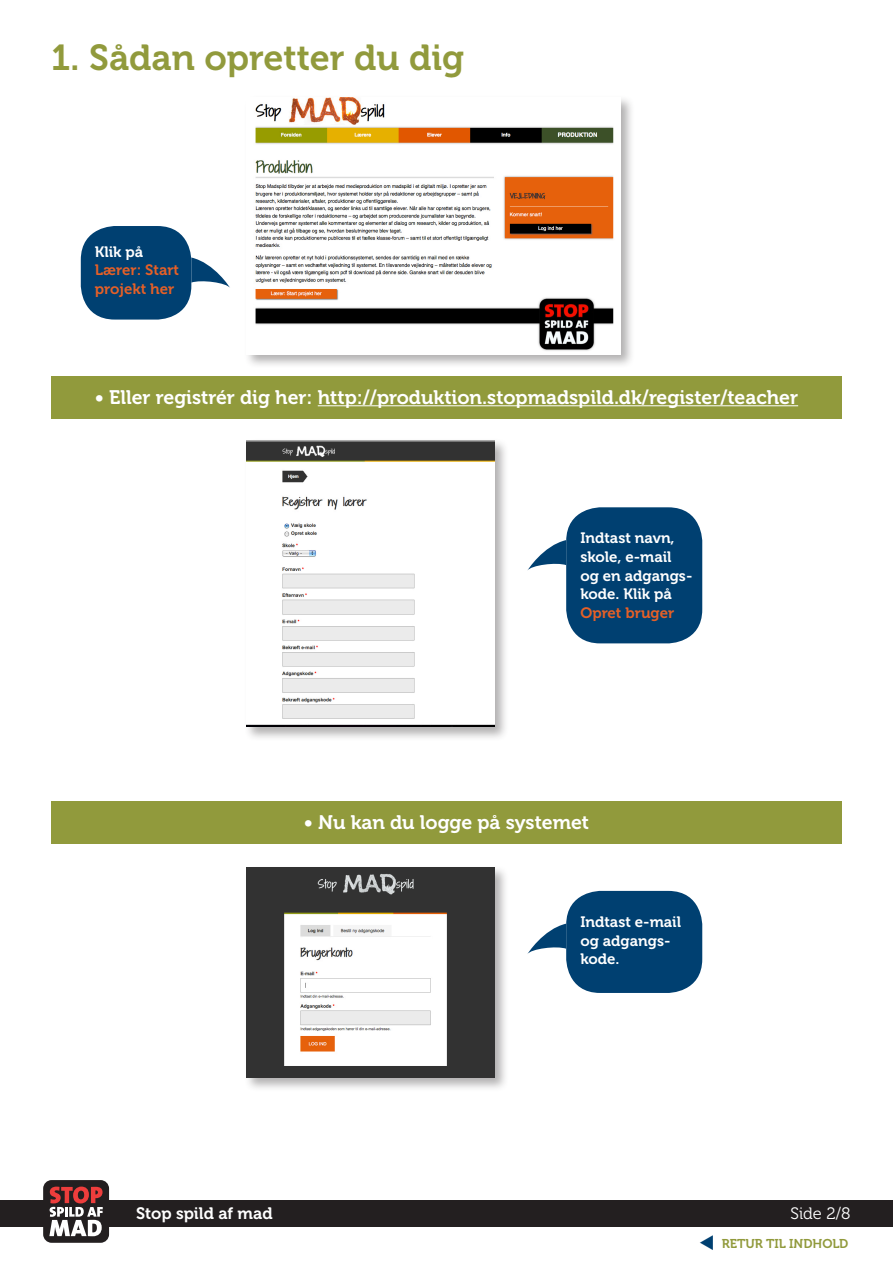
<style>
.page{position:relative;width:893px;height:1263px;background:#fff}
.page>*{position:absolute;margin:0;border:0;box-sizing:border-box;transform-origin:0 0}
.t1{font:36px "Museo 700";color:#919a3c}
.t2{font:19.5px "Museo 700";color:#fff}
.t3{font:16.5px "Museo 700";color:#fff}
.t4{font:16.5px "Museo 300";color:#fff}
.t5{font:15px/18.8px "Museo 700";color:#fff}
.t6{font:15px/18.8px "Museo 700";color:#e66027}
.t7{font:12.75px "Museo 700";color:#919a3c}
.s1{color:#004071}
</style>
<div class="page">
<div style="left:244px;top:438px;width:265px;height:303px;background:#231f20;opacity:.35"></div>
<img style="left:247px;top:441px;width:248px;height:286px">
<div style="left:0;top:1200px;width:893px;height:26px;background:#231f20"></div>
<div style="left:43px;top:1180px;width:66px;height:63px;background:#231f20;border-radius:9px"></div>
<svg style="left:49px;top:1186px;width:54px;height:50px"></svg>
<div style="left:244px;top:95px;width:391px;height:274px;background:#231f20;opacity:.35"></div>
<img style="left:247px;top:97px;width:374px;height:254px">
<div style="left:51px;top:376px;width:791px;height:43px;background:#919a3c"></div>
<hr style="left:318px;top:405px;width:480px;height:1px;background:#fff">
<div style="left:51px;top:802px;width:791px;height:42px;background:#919a3c"></div>
<div style="left:244px;top:865px;width:265px;height:227px;background:#231f20;opacity:.35"></div>
<img style="left:247px;top:867px;width:248px;height:211px">
<div style="left:81px;top:226px;width:110px;height:94px;background:#004071;border-radius:34px"></div>
<svg style="left:191px;top:257px;width:39px;height:31px"></svg>
<div style="left:566px;top:507px;width:136px;height:136px;background:#004071;border-radius:34px"></div>
<svg style="left:527px;top:540px;width:39px;height:31px"></svg>
<div style="left:566px;top:891px;width:136px;height:102px;background:#004071;border-radius:34px"></div>
<svg style="left:527px;top:924px;width:39px;height:30px"></svg>
<h1 class="t1" style="left:51px;top:37px;width:415px">1. Sådan opretter du dig</h1>
<p class="t5" style="left:95px;top:242px;width:50px">Klik på</p>
<p class="t6" style="left:95px;top:261px;width:86px">Lærer: Start projekt her</p>
<p class="t2" style="left:95px;top:386px;width:705px">• Eller registrér dig her: http://produktion.stopmadspild.dk/register/teacher</p>
<p class="t5" style="left:580px;top:529px;width:114px">Indtast navn, skole, e-mail og en adgangs&shy;kode. Klik på</p>
<p class="t6" style="left:580px;top:604px;width:95px">Opret bruger</p>
<p class="t2" style="left:304px;top:811px;width:287px">• Nu kan du logge på systemet</p>
<p class="t5" style="left:580px;top:912px;width:102px">Indtast e-mail og adgangs&shy;kode.</p>
<p class="t3" style="left:136px;top:1204px;width:138px">Stop spild af mad</p>
<p class="t4" style="left:790px;top:1204px;width:61px">Side 2/8</p>
<p class="t7" style="left:699px;top:1236px;width:151px"><span class="s1">▼</span> RETUR TIL INDHOLD</p>
</div>
